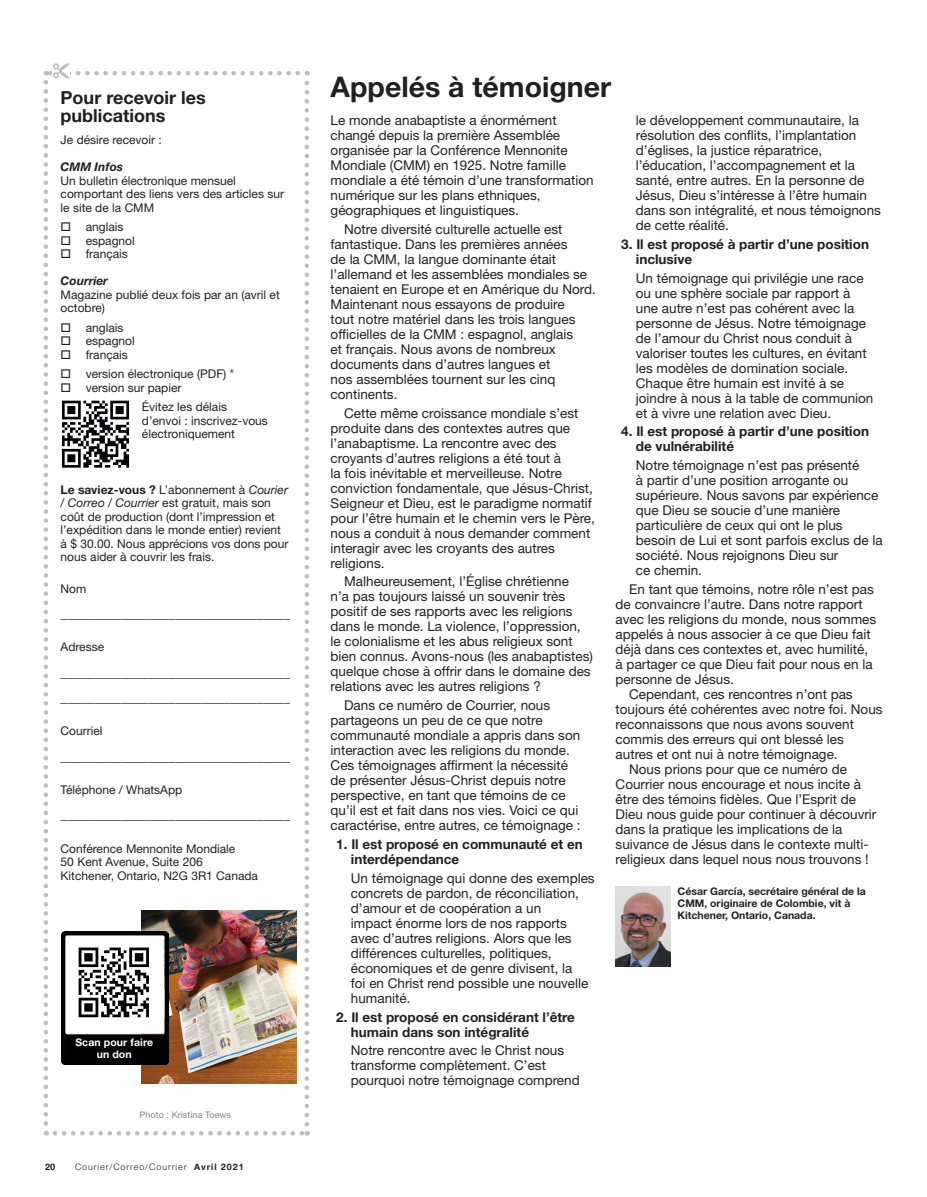
<style>
.page{position:relative;width:927px;height:1197px;background:#fff}
.page>*{position:absolute;margin:0;border:0;box-sizing:border-box;transform-origin:0 0}
.Editorial_Head{font:700 28.5px "Helvetica Neue LT Std";color:#231f20}
.Article_Head{font:700 18px/18px "Helvetica Neue LT Std";color:#231f20}
.text{font:13.5px/15px "Helvetica Neue LT Std";color:#231f20}
.text-2{font:700 13.5px/15px "Helvetica Neue LT Std";color:#231f20}
.sidebar_text{font:12px/13.5px "Helvetica Neue LT Std";color:#231f20}
.t1{font:italic 700 12px "Helvetica Neue LT Std";color:#231f20}
.Credit_Line{font:700 10.5px/12px "Helvetica Neue LT Std";color:#231f20}
.Body_Text_9_10{font:700 10.5px/12px "Helvetica Neue LT Std";letter-spacing:.01em;color:#fff;text-align:center}
.t2{font:300 9px "Helvetica Neue LT Std";letter-spacing:.1em;color:#231f20}
.photo_credit{font:9px "Helvetica Neue LT Std";letter-spacing:.01em;color:#808285}
.t3{font:700 9px "Helvetica Neue LT Std";color:#231f20}
.s1{font-weight:700}
.s2{font-style:italic}
</style>
<div class="page">
<img style="left:616px;top:886px;width:55px;height:81px">
<svg style="left:44px;top:63px;width:265px;height:1073px"></svg>
<img style="left:55px;top:401px;width:87px;height:75px">
<img style="left:141px;top:911px;width:155px;height:173px">
<div style="left:57px;top:907px;width:84px;height:183px;background:#fff"></div>
<img style="left:62px;top:931px;width:106px;height:133px">
<img style="left:68px;top:939px;width:92px;height:91px">
<div style="left:69px;top:1039px;width:91px;height:22px;background:#000"></div>
<p class="Article_Head" style="left:61px;top:88px;width:147px">Pour recevoir les publications</p>
<p class="sidebar_text" style="left:61px;top:133px;width:103px">Je désire recevoir :</p>
<p class="t1" style="left:61px;top:159px;width:64px">CMM Infos</p>
<p class="sidebar_text" style="left:61px;top:173px;width:225px">Un bulletin électronique mensuel comportant des liens vers des articles sur le site de la CMM</p>
<p class="sidebar_text" style="left:61px;top:220px;width:64px">□ anglais</p>
<p class="sidebar_text" style="left:61px;top:233px;width:76px">□ espagnol</p>
<p class="sidebar_text" style="left:61px;top:247px;width:69px">□ français</p>
<p class="t1" style="left:61px;top:273px;width:49px">Courrier</p>
<p class="sidebar_text" style="left:61px;top:287px;width:221px">Magazine publié deux fois par an (avril et octobre)</p>
<p class="sidebar_text" style="left:61px;top:320px;width:64px">□ anglais</p>
<p class="sidebar_text" style="left:61px;top:334px;width:76px">□ espagnol</p>
<p class="sidebar_text" style="left:61px;top:347px;width:69px">□ français</p>
<p class="sidebar_text" style="left:61px;top:367px;width:175px">□ version électronique (PDF) *</p>
<p class="sidebar_text" style="left:61px;top:380px;width:122px">□ version sur papier</p>
<p class="sidebar_text" style="left:142px;top:400px;width:128px">Évitez les délais d’envoi : inscrivez-vous électroniquement</p>
<p class="sidebar_text" style="left:61px;top:482px;width:229px"><span class="s1">Le saviez-vous ?</span> L’abonnement à <span class="s2">Courier / Correo / Courrier</span> est gratuit, mais son coût de production (dont l’impression et l’expédition dans le monde entier) revient à $ 30.00. Nous apprécions vos dons pour nous aider à couvrir les frais.</p>
<p class="sidebar_text" style="left:61px;top:581px;width:27px">Nom</p>
<p class="text" style="left:61px;top:606px;width:231px">__________________________________</p>
<p class="sidebar_text" style="left:61px;top:640px;width:45px">Adresse</p>
<p class="text" style="left:61px;top:659px;width:231px;line-height:25.5px">__________________________________ __________________________________</p>
<p class="sidebar_text" style="left:61px;top:724px;width:43px">Courriel</p>
<p class="text" style="left:61px;top:748px;width:231px">__________________________________</p>
<p class="sidebar_text" style="left:61px;top:782px;width:123px">Téléphone / WhatsApp</p>
<p class="text" style="left:61px;top:807px;width:231px">__________________________________</p>
<p class="sidebar_text" style="left:61px;top:842px;width:176px">Conférence Mennonite Mondiale</p>
<p class="sidebar_text" style="left:61px;top:855px;width:144px">50 Kent Avenue, Suite 206</p>
<p class="sidebar_text" style="left:61px;top:869px;width:199px">Kitchener, Ontario, N2G 3R1 Canada</p>
<p class="Body_Text_9_10" style="left:75px;top:1036px;width:79px">Scan pour faire un don</p>
<p class="photo_credit" style="left:140px;top:1109px;width:93px">Photo : Kristina Toews</p>
<p class="t3" style="left:45px;top:1161px;width:12px">20</p>
<p class="t2" style="left:75px;top:1161px;width:170px">Courier/Correo/Courrier <span class="s1">Avril 2021</span></p>
<p class="Editorial_Head" style="left:331px;top:69px;width:282px">Appelés à témoigner</p>
<p class="text" style="left:331px;top:113px;width:265px">Le monde anabaptiste a énormément changé depuis la première Assemblée organisée par la Conférence Mennonite Mondiale (CMM) en 1925. Notre famille mondiale a été témoin d’une transformation numérique sur les plans ethniques, géographiques et linguistiques.</p>
<p class="text" style="left:331px;top:221px;width:267px;text-indent:14px">Notre diversité culturelle actuelle est fantastique. Dans les premières années<br>de la CMM, la langue dominante était l’allemand et les assemblées mondiales se tenaient en Europe et en Amérique du Nord.<br>Maintenant nous essayons de produire<br>tout notre matériel dans les trois langues officielles de la CMM : espagnol, anglais<br>et français. Nous avons de nombreux documents dans d’autres langues et<br>nos assemblées tournent sur les cinq continents.</p>
<p class="text" style="left:331px;top:405px;width:266px;text-indent:14px">Cette même croissance mondiale s’est produite dans des contextes autres que l’anabaptisme. La rencontre avec des croyants d’autres religions a été tout à<br>la fois inévitable et merveilleuse. Notre conviction fondamentale, que Jésus-Christ, Seigneur et Dieu, est le paradigme normatif pour l’être humain et le chemin vers le Père, nous a conduit à nous demander comment interagir avec les croyants des autres religions.</p>
<p class="text" style="left:331px;top:574px;width:264px;text-indent:14px">Malheureusement, l’Église chrétienne<br>n’a pas toujours laissé un souvenir très positif de ses rapports avec les religions dans le monde. La violence, l’oppression, le colonialisme et les abus religieux sont bien connus. Avons-nous (les anabaptistes) quelque chose à offrir dans le domaine des relations avec les autres religions ?</p>
<p class="text" style="left:331px;top:698px;width:252px;text-indent:14px">Dans ce numéro de Courrier, nous partageons un peu de ce que notre communauté mondiale a appris dans son interaction avec les religions du monde.<br>Ces témoignages affirment la nécessité de présenter Jésus-Christ depuis notre perspective, en tant que témoins de ce qu’il est et fait dans nos vies. Voici ce qui caractérise, entre autres, ce témoignage :</p>
<p class="text-2" style="left:351px;top:836px;width:233px;text-indent:-15px">1. Il est proposé en communauté et en interdépendance</p>
<p class="text" style="left:351px;top:870px;width:245px">Un témoignage qui donne des exemples concrets de pardon, de réconciliation, d’amour et de coopération a un<br>impact énorme lors de nos rapports avec d’autres religions. Alors que les différences culturelles, politiques, économiques et de genre divisent, la<br>foi en Christ rend possible une nouvelle humanité.</p>
<p class="text-2" style="left:351px;top:1009px;width:226px;text-indent:-15px">2. Il est proposé en considérant l’être humain dans son intégralité</p>
<p class="text" style="left:351px;top:1043px;width:230px">Notre rencontre avec le Christ nous transforme complètement. C’est pourquoi notre témoignage comprend</p>
<p class="text" style="left:636px;top:113px;width:247px">le développement communautaire, la résolution des conflits, l’implantation d’églises, la justice réparatrice, l’éducation, l’accompagnement et la santé, entre autres. En la personne de Jésus, Dieu s’intéresse à l’être humain dans son intégralité, et nous témoignons de cette réalité.</p>
<p class="text-2" style="left:636px;top:236px;width:235px;text-indent:-15px">3. Il est proposé à partir d’une position inclusive</p>
<p class="text" style="left:636px;top:270px;width:239px">Un témoignage qui privilégie une race ou une sphère sociale par rapport à une autre n’est pas cohérent avec la personne de Jésus. Notre témoignage de l’amour du Christ nous conduit à valoriser toutes les cultures, en évitant les modèles de domination sociale.<br>Chaque être humain est invité à se joindre à nous à la table de communion et à vivre une relation avec Dieu.</p>
<p class="text-2" style="left:636px;top:424px;width:235px;text-indent:-15px">4. Il est proposé à partir d’une position de vulnérabilité</p>
<p class="text" style="left:636px;top:458px;width:248px">Notre témoignage n’est pas présenté<br>à partir d’une position arrogante ou supérieure. Nous savons par expérience que Dieu se soucie d’une manière particulière de ceux qui ont le plus besoin de Lui et sont parfois exclus de la société. Nous rejoignons Dieu sur<br>ce chemin.</p>
<p class="text" style="left:616px;top:581px;width:262px;text-indent:14px">En tant que témoins, notre rôle n’est pas de convaincre l’autre. Dans notre rapport avec les religions du monde, nous sommes appelés à nous associer à ce que Dieu fait déjà dans ces contextes et, avec humilité, à partager ce que Dieu fait pour nous en la personne de Jésus.</p>
<p class="text" style="left:616px;top:686px;width:269px;text-indent:14px">Cependant, ces rencontres n’ont pas toujours été cohérentes avec notre foi. Nous reconnaissons que nous avons souvent commis des erreurs qui ont blessé les autres et ont nui à notre témoignage.</p>
<p class="text" style="left:616px;top:761px;width:262px;text-indent:14px">Nous prions pour que ce numéro de Courrier nous encourage et nous incite à être des témoins fidèles. Que l’Esprit de Dieu nous guide pour continuer à découvrir dans la pratique les implications de la suivance de Jésus dans le contexte multi&shy;religieux dans lequel nous nous trouvons !</p>
<p class="Credit_Line" style="left:678px;top:885px;width:190px">César García, secrétaire général de la<br>CMM, originaire de Colombie, vit à<br>Kitchener, Ontario, Canada.</p>
</div>
